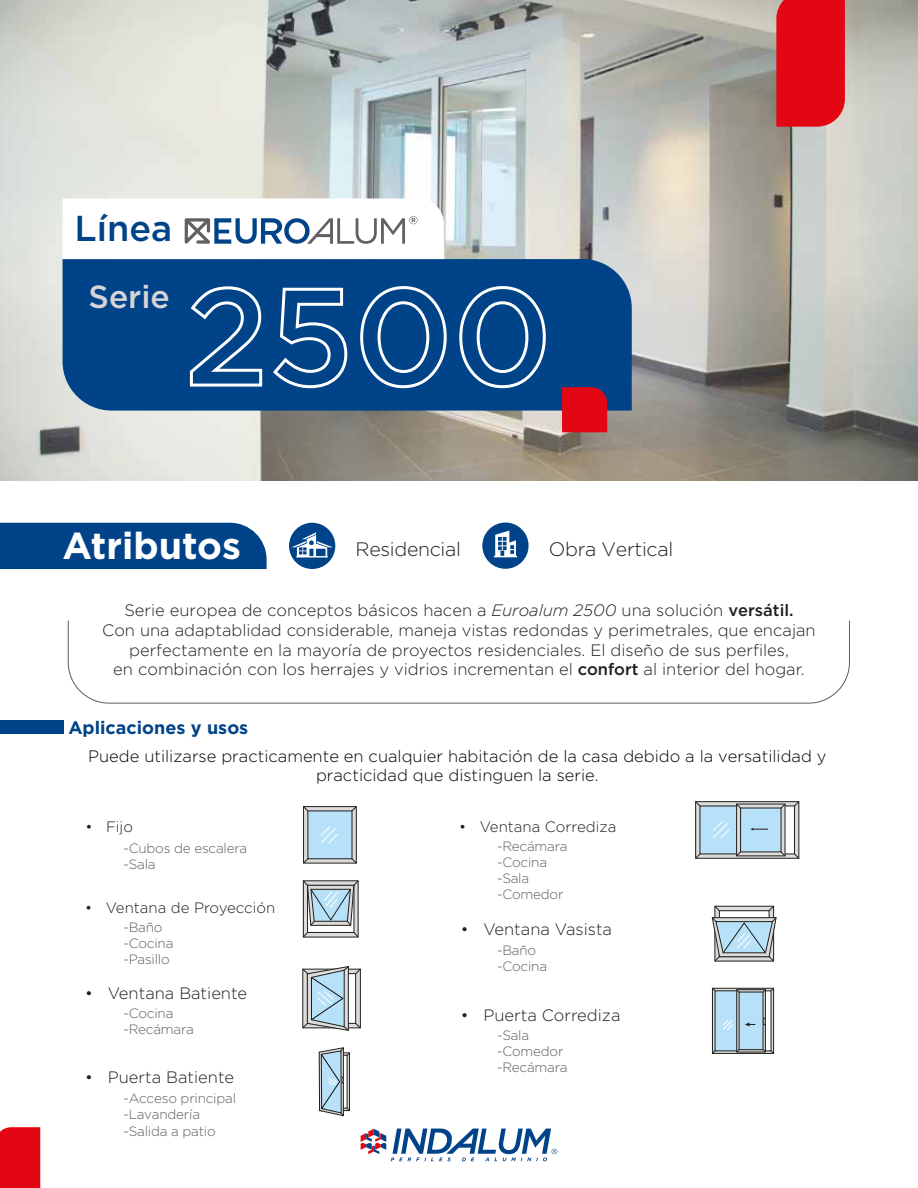
<style>
.page{position:relative;width:918px;height:1188px;background:#fff}
.page>*{position:absolute;margin:0;border:0;box-sizing:border-box;transform-origin:0 0}
.t1{font:700 37.5px "Gotham";color:#fff}
.t2{font:500 36px "Gotham";color:#004388}
.t3{font:500 31.95px "Gotham";color:#d6d4d6}
.t4{font:300 19.5px "Gotham";letter-spacing:-.015em;color:#1f1f1d}
.t5{font:700 18px "Gotham";color:#004388}
.t6{font:300 16.5px/19.8px "Gotham";color:#1f1f1d;text-align:center}
.t7{font:300 16.5px/19.8px "Gotham";color:#010000;text-align:center}
.t8{font:300 15px "Gotham";color:#1f1f1d}
.t9{font:300 13.5px/16.2px "Gotham";letter-spacing:-.015em;color:#5d5e5c}
.s1{font-style:italic}
.s2{font-weight:500}
</style>
<div class="page">
<img style="left:0;top:0;width:918px;height:481px">
<div style="left:63px;top:259px;width:569px;height:152px;background:#004388"></div>
<svg style="left:187px;top:285px;width:77px;height:103px;background:#2b629c"></svg>
<svg style="left:271px;top:286px;width:78px;height:104px;background:#2c639c"></svg>
<svg style="left:359px;top:285px;width:89px;height:105px;background:#275f9a"></svg>
<svg style="left:458px;top:285px;width:89px;height:105px;background:#275f9a"></svg>
<svg style="left:562px;top:387px;width:45px;height:45px;background:#dc0716"></svg>
<div style="left:0;top:523px;width:267px;height:46px;background:#004388"></div>
<svg style="left:68px;top:620px;width:782px;height:84px"></svg>
<svg style="left:303px;top:806px;width:54px;height:58px;background:#acc6d4"></svg>
<svg style="left:711px;top:905px;width:66px;height:57px;background:#b1bfc7"></svg>
<svg style="left:302px;top:966px;width:59px;height:65px;background:#b0bec6"></svg>
<svg style="left:695px;top:801px;width:105px;height:58px;background:#aec4d0"></svg>
<svg style="left:712px;top:987px;width:63px;height:67px;background:#a5bdcb"></svg>
<svg style="left:319px;top:1047px;width:31px;height:70px;background:#a2b5bf"></svg>
<svg style="left:302px;top:880px;width:57px;height:58px;background:#abb6bd"></svg>
<svg style="left:63px;top:198px;width:381px;height:61px"></svg>
<div style="left:0;top:1127px;width:40px;height:61px;background:#e30613"></div>
<div style="left:776px;top:0;width:69px;height:127px;background:#e30613"></div>
<div style="left:482px;top:523px;width:47px;height:46px;background:#004388;border-radius:50%"></div>
<div style="left:289px;top:523px;width:46px;height:46px;background:#004388;border-radius:50%"></div>
<div style="left:0;top:720px;width:64px;height:14px;background:#004388"></div>
<svg style="left:494px;top:531px;width:23px;height:26px"></svg>
<svg style="left:291px;top:532px;width:42px;height:26px"></svg>
<svg style="left:361px;top:1129px;width:196px;height:32px"></svg>
<h2 class="t2" style="left:75px;top:205px;width:99px">Línea</h2>
<h3 class="t3" style="left:89px;top:276px;width:83px">Serie</h3>
<h1 class="t1" style="left:62px;top:521px;width:180px">Atributos</h1>
<p class="t4" style="left:356px;top:537px;width:107px">Residencial</p>
<p class="t4" style="left:549px;top:537px;width:126px">Obra Vertical</p>
<p class="t6" style="left:102px;top:600px;width:715px">Serie europea de conceptos básicos hacen a <span class="s1">Euroalum 2500</span> una solución <span class="s2">versátil.<br></span>Con una adaptablidad considerable, maneja vistas redondas y perimetrales, que encajan perfectamente en la mayoría de proyectos residenciales. El diseño de sus perfiles,<br>en combinación con los herrajes y vidrios incrementan el <span class="s2">confort</span> al interior del hogar.</p>
<p class="t5" style="left:68px;top:715px;width:181px">Aplicaciones y usos</p>
<p class="t7" style="left:88px;top:745px;width:740px">Puede utilizarse practicamente en cualquier habitación de la casa debido a la versatilidad y practicidad que distinguen la serie.</p>
<p class="t8" style="left:86px;top:817px;width:49px">• Fijo</p>
<p class="t9" style="left:123px;top:840px;width:125px">-Cubos de escalera -Sala</p>
<p class="t8" style="left:85px;top:898px;width:192px">• Ventana de Proyección</p>
<p class="t9" style="left:123px;top:919px;width:52px">-Baño -Cocina -Pasillo</p>
<p class="t6" style="left:85px;top:982px;width:163px">• Ventana Batiente</p>
<p class="t9" style="left:123px;top:1005px;width:72px">-Cocina -Recámara</p>
<p class="t6" style="left:85px;top:1067px;width:150px">• Puerta Batiente</p>
<p class="t9" style="left:123px;top:1090px;width:114px">-Acceso principal -Lavandería -Salida a patio</p>
<p class="t8" style="left:459px;top:817px;width:159px">• Ventana Corrediza</p>
<p class="t9" style="left:497px;top:837px;width:72px">-Recámara -Cocina -Sala -Comedor</p>
<p class="t6" style="left:461px;top:919px;width:153px">• Ventana Vasista</p>
<p class="t9" style="left:497px;top:941px;width:52px">-Baño -Cocina</p>
<p class="t6" style="left:461px;top:1005px;width:161px">• Puerta Corrediza</p>
<p class="t9" style="left:497px;top:1027px;width:72px">-Sala -Comedor -Recámara</p>
</div>
